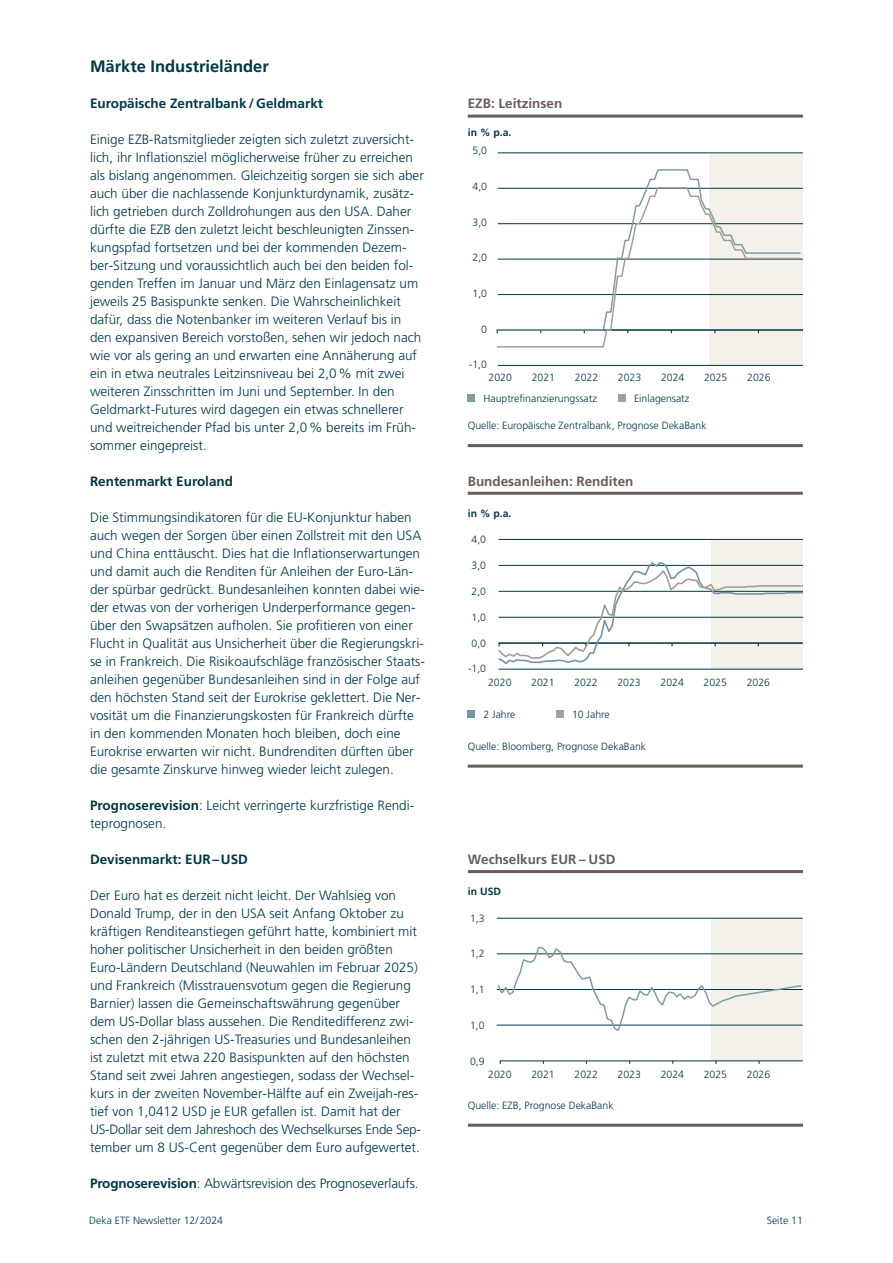
<style>
.page{position:relative;width:893px;height:1263px;background:#fff}
.page>*{position:absolute;margin:0;border:0;box-sizing:border-box;transform-origin:0 0}
.t1{font:700 16.5px "Deka Frutiger OTPS";color:#003745}
.t2{font:300 13.5px/18px "Deka Frutiger OTPS";color:#003745}
.t3{font:700 13.5px "Deka Frutiger OTPS";color:#003745}
.t4{font:700 13.5px "Deka Frutiger OTPS";color:#685d57}
.t5{font:300 10.5px "Deka Frutiger OTPS";color:#003745}
.t6{font:700 10.5px "Deka Frutiger OTPS";color:#003745}
.s1{font-weight:700}
</style>
<div class="page">
<div style="left:709px;top:153px;width:94px;height:212px;background:#f4f1ea"></div>
<hr style="left:468px;top:444px;width:335px;height:3px;background:#685d57">
<hr style="left:498px;top:365px;width:305px;height:1px;background:#003745">
<div style="left:468px;top:394px;width:7px;height:8px;background:#829ca4"></div>
<div style="left:618px;top:394px;width:7px;height:8px;background:#a49e9a"></div>
<hr style="left:498px;top:294px;width:305px;height:1px;background:#003745">
<hr style="left:498px;top:259px;width:305px;height:1px;background:#003745">
<hr style="left:498px;top:153px;width:305px;height:1px;background:#003745">
<hr style="left:498px;top:223px;width:305px;height:1px;background:#003745">
<hr style="left:498px;top:188px;width:305px;height:1px;background:#003745">
<hr style="left:497px;top:329px;width:306px;height:2px;background:#003745">
<hr style="left:468px;top:115px;width:335px;height:3px;background:#685d57">
<svg style="left:496px;top:186px;width:306px;height:162px"></svg>
<div style="left:711px;top:540px;width:92px;height:129px;background:#f4f1ea"></div>
<hr style="left:468px;top:765px;width:335px;height:3px;background:#685d57">
<div style="left:468px;top:710px;width:7px;height:8px;background:#7396a0"></div>
<div style="left:556px;top:710px;width:7px;height:8px;background:#a49e9a"></div>
<hr style="left:468px;top:492px;width:335px;height:3px;background:#685d57">
<hr style="left:498px;top:539px;width:305px;height:1px;background:#003745">
<hr style="left:498px;top:669px;width:305px;height:1px;background:#003745">
<svg style="left:498px;top:562px;width:305px;height:103px"></svg>
<hr style="left:468px;top:1124px;width:335px;height:3px;background:#685d57">
<div style="left:711px;top:918px;width:92px;height:143px;background:#f4f1ea"></div>
<hr style="left:500px;top:1060px;width:303px;height:1px;background:#003745">
<hr style="left:497px;top:918px;width:306px;height:1px;background:#003745">
<hr style="left:497px;top:989px;width:306px;height:1px;background:#003745">
<hr style="left:497px;top:1025px;width:306px;height:1px;background:#003745">
<hr style="left:497px;top:953px;width:306px;height:1px;background:#003745">
<hr style="left:468px;top:870px;width:335px;height:3px;background:#685d57">
<svg style="left:496px;top:947px;width:306px;height:84px"></svg>
<p class="t1" style="left:90px;top:56px;width:180px">Märkte Industrieländer</p>
<p class="t3" style="left:90px;top:95px;width:235px">Europäische Zentralbank / Geldmarkt</p>
<p class="t2" style="left:90px;top:130px;width:335px">Einige EZB-Ratsmitglieder zeigten sich zuletzt zuversicht&shy;lich, ihr Inflationsziel möglicherweise früher zu erreichen als bislang angenommen. Gleichzeitig sorgen sie sich aber auch über die nachlassende Konjunkturdynamik, zusätz&shy;lich getrieben durch Zolldrohungen aus den USA. Daher dürfte die EZB den zuletzt leicht beschleunigten Zinssen&shy;kungspfad fortsetzen und bei der kommenden Dezem&shy;ber-Sitzung und voraussichtlich auch bei den beiden fol&shy;genden Treffen im Januar und März den Einlagensatz um jeweils 25 Basispunkte senken. Die Wahrscheinlichkeit dafür, dass die Notenbanker im weiteren Verlauf bis in den expansiven Bereich vorstoßen, sehen wir jedoch nach wie vor als gering an und erwarten eine Annäherung auf ein in etwa neutrales Leitzinsniveau bei 2,0% mit zwei weiteren Zinsschritten im Juni und September. In den Geldmarkt-Futures wird dagegen ein etwas schnellerer und weitreichender Pfad bis unter 2,0% bereits im Früh&shy;sommer eingepreist.</p>
<p class="t3" style="left:90px;top:473px;width:145px">Rentenmarkt Euroland</p>
<p class="t2" style="left:90px;top:508px;width:337px">Die Stimmungsindikatoren für die EU-Konjunktur haben auch wegen der Sorgen über einen Zollstreit mit den USA und China enttäuscht. Dies hat die Inflationserwartungen und damit auch die Renditen für Anleihen der Euro-Län&shy;der spürbar gedrückt. Bundesanleihen konnten dabei wie&shy;der etwas von der vorherigen Underperformance gegen&shy;über den Swapsätzen aufholen. Sie profitieren von einer Flucht in Qualität aus Unsicherheit über die Regierungskri&shy;se in Frankreich. Die Risikoaufschläge französischer Staats&shy;anleihen gegenüber Bundesanleihen sind in der Folge auf den höchsten Stand seit der Eurokrise geklettert. Die Ner&shy;vosität um die Finanzierungskosten für Frankreich dürfte in den kommenden Monaten hoch bleiben, doch eine Eurokrise erwarten wir nicht. Bundrenditen dürften über die gesamte Zinskurve hinweg wieder leicht zulegen.</p>
<p class="t2" style="left:90px;top:796px;width:326px"><span class="s1">Prognoserevision</span>: Leicht verringerte kurzfristige Rendi&shy;teprognosen.</p>
<p class="t3" style="left:90px;top:851px;width:159px">Devisenmarkt: EUR–USD</p>
<p class="t2" style="left:90px;top:886px;width:332px">Der Euro hat es derzeit nicht leicht. Der Wahlsieg von Donald Trump, der in den USA seit Anfang Oktober zu kräftigen Renditeanstiegen geführt hatte, kombiniert mit hoher politischer Unsicherheit in den beiden größten Euro-Ländern Deutschland (Neuwahlen im Februar 2025) und Frankreich (Misstrauensvotum gegen die Regierung Barnier) lassen die Gemeinschaftswährung gegenüber dem US-Dollar blass aussehen. Die Renditedifferenz zwi&shy;schen den 2-jährigen US-Treasuries und Bundesanleihen ist zuletzt mit etwa 220 Basispunkten auf den höchsten Stand seit zwei Jahren angestiegen, sodass der Wechsel&shy;kurs in der zweiten November-Hälfte auf ein Zweijah-res&shy;tief von 1,0412 USD je EUR gefallen ist. Damit hat der US-Dollar seit dem Jahreshoch des Wechselkurses Ende Sep&shy;tember um 8 US-Cent gegenüber dem Euro aufgewertet.</p>
<p class="t2" style="left:90px;top:1174px;width:330px"><span class="s1">Prognoserevision</span>: Abwärtsrevision des Prognoseverlaufs.</p>
<p class="t4" style="left:468px;top:95px;width:96px">EZB: Leitzinsen</p>
<p class="t6" style="left:468px;top:126px;width:45px">in % p.a.</p>
<p class="t5" style="left:472px;top:144px;width:16px">5,0</p>
<p class="t5" style="left:472px;top:180px;width:16px">4,0</p>
<p class="t5" style="left:472px;top:216px;width:16px">3,0</p>
<p class="t5" style="left:472px;top:251px;width:16px">2,0</p>
<p class="t5" style="left:472px;top:287px;width:16px">1,0</p>
<p class="t5" style="left:481px;top:323px;width:7px">0</p>
<p class="t5" style="left:469px;top:358px;width:20px">-1,0</p>
<p class="t5" style="left:489px;top:371px;width:25px">2020</p>
<p class="t5" style="left:532px;top:371px;width:25px">2021</p>
<p class="t5" style="left:575px;top:371px;width:25px">2022</p>
<p class="t5" style="left:618px;top:371px;width:25px">2023</p>
<p class="t5" style="left:661px;top:371px;width:25px">2024</p>
<p class="t5" style="left:704px;top:371px;width:25px">2025</p>
<p class="t5" style="left:747px;top:371px;width:25px">2026</p>
<p class="t5" style="left:483px;top:392px;width:115px">Hauptrefinanzierungssatz</p>
<p class="t5" style="left:634px;top:392px;width:57px">Einlagensatz</p>
<p class="t5" style="left:468px;top:419px;width:240px">Quelle: Europäische Zentralbank, Prognose DekaBank</p>
<p class="t4" style="left:468px;top:473px;width:167px">Bundesanleihen: Renditen</p>
<p class="t6" style="left:468px;top:506px;width:45px">in % p.a.</p>
<p class="t5" style="left:471px;top:533px;width:16px">4,0</p>
<p class="t5" style="left:471px;top:559px;width:16px">3,0</p>
<p class="t5" style="left:471px;top:585px;width:16px">2,0</p>
<p class="t5" style="left:471px;top:611px;width:16px">1,0</p>
<p class="t5" style="left:471px;top:636px;width:16px">0,0</p>
<p class="t5" style="left:468px;top:662px;width:20px">-1,0</p>
<p class="t5" style="left:488px;top:676px;width:25px">2020</p>
<p class="t5" style="left:531px;top:676px;width:25px">2021</p>
<p class="t5" style="left:574px;top:676px;width:25px">2022</p>
<p class="t5" style="left:617px;top:676px;width:25px">2023</p>
<p class="t5" style="left:660px;top:676px;width:25px">2024</p>
<p class="t5" style="left:704px;top:676px;width:25px">2025</p>
<p class="t5" style="left:747px;top:676px;width:25px">2026</p>
<p class="t5" style="left:483px;top:708px;width:33px">2 Jahre</p>
<p class="t5" style="left:572px;top:708px;width:39px">10 Jahre</p>
<p class="t5" style="left:468px;top:740px;width:180px">Quelle: Bloomberg, Prognose DekaBank</p>
<p class="t4" style="left:468px;top:851px;width:149px">Wechselkurs EUR – USD</p>
<p class="t6" style="left:468px;top:885px;width:35px">in USD</p>
<p class="t5" style="left:470px;top:912px;width:16px">1,3</p>
<p class="t5" style="left:470px;top:947px;width:16px">1,2</p>
<p class="t5" style="left:470px;top:983px;width:16px">1,1</p>
<p class="t5" style="left:470px;top:1019px;width:16px">1,0</p>
<p class="t5" style="left:470px;top:1055px;width:16px">0,9</p>
<p class="t5" style="left:488px;top:1067px;width:25px">2020</p>
<p class="t5" style="left:531px;top:1067px;width:25px">2021</p>
<p class="t5" style="left:574px;top:1067px;width:25px">2022</p>
<p class="t5" style="left:618px;top:1067px;width:25px">2023</p>
<p class="t5" style="left:661px;top:1067px;width:25px">2024</p>
<p class="t5" style="left:704px;top:1067px;width:25px">2025</p>
<p class="t5" style="left:747px;top:1068px;width:25px">2026</p>
<p class="t5" style="left:468px;top:1099px;width:147px">Quelle: EZB, Prognose DekaBank</p>
<p class="t5" style="left:89px;top:1214px;width:135px">Deka ETF Newsletter 12/2024</p>
<p class="t5" style="left:767px;top:1214px;width:38px">Seite 11</p>
</div>
